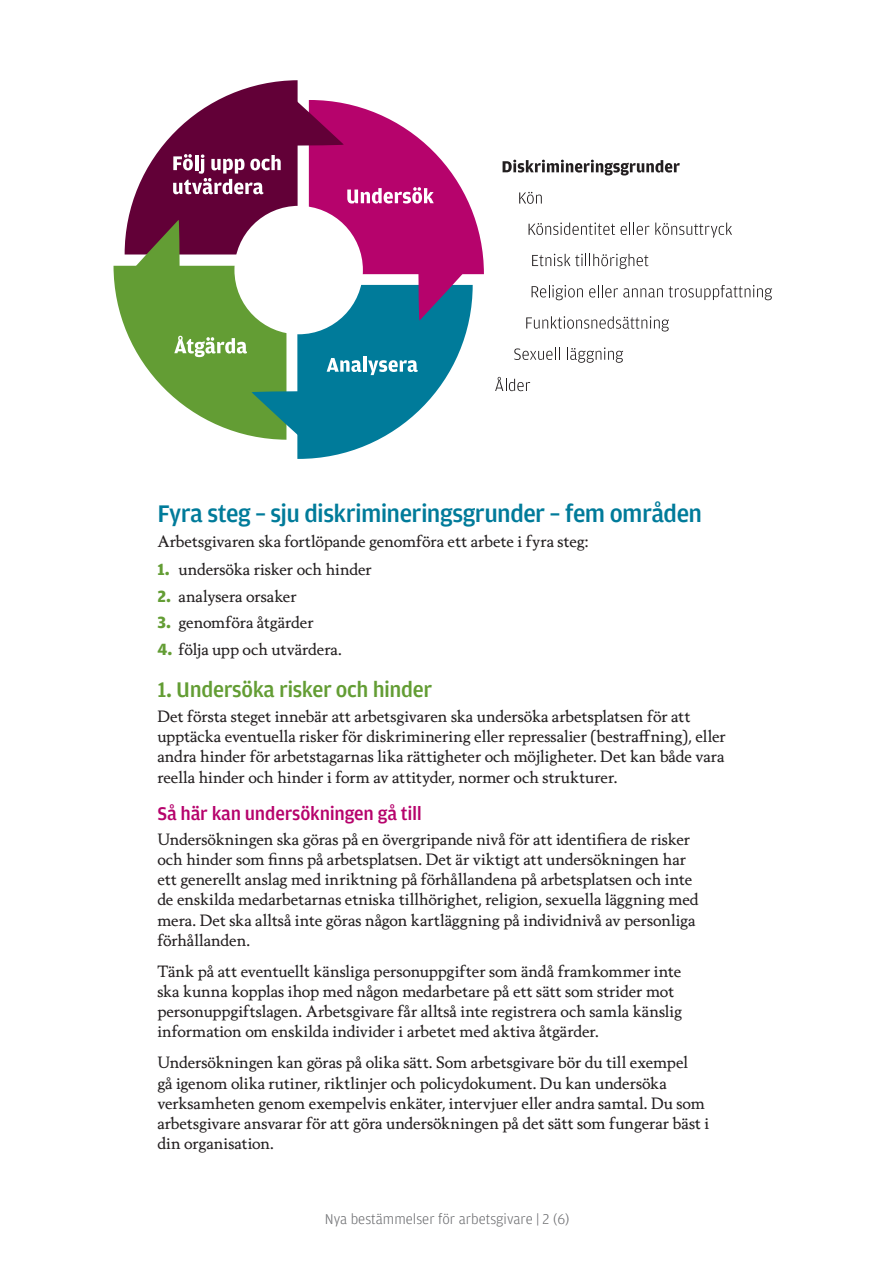
<style>
.page{position:relative;width:893px;height:1263px;background:#fff}
.page>*{position:absolute;margin:0;border:0;box-sizing:border-box;transform-origin:0 0}
.t1{font:500 25.5px "Amplitude";letter-spacing:-.02em;color:#007b9a}
.t2{font:500 22.5px "Amplitude";letter-spacing:-.015em;color:#639d34}
.t3{font:500 19.5px "Amplitude";letter-spacing:-.01em;color:#b6036c}
.t4{font:15.75px/20.2px "Berling Nova Text Pro";color:#231f20}
.t5{font:300 15px "Amplitude";color:#6c6d70}
.s1{font-family:"Amplitude";font-weight:700;font-size:17.25px;color:#639d34}
</style>
<div class="page">
<svg style="left:114px;top:80px;width:370px;height:379px"></svg>
<svg style="left:503px;top:160px;width:177px;height:15px"></svg>
<svg style="left:519px;top:192px;width:23px;height:12px"></svg>
<svg style="left:529px;top:222px;width:86px;height:13px"></svg>
<svg style="left:621px;top:223px;width:28px;height:12px"></svg>
<svg style="left:655px;top:223px;width:77px;height:15px"></svg>
<svg style="left:532px;top:254px;width:116px;height:15px"></svg>
<svg style="left:532px;top:285px;width:51px;height:15px"></svg>
<svg style="left:589px;top:285px;width:74px;height:12px"></svg>
<svg style="left:669px;top:285px;width:103px;height:15px"></svg>
<svg style="left:526px;top:316px;width:143px;height:15px"></svg>
<svg style="left:514px;top:347px;width:46px;height:13px"></svg>
<svg style="left:567px;top:347px;width:56px;height:16px"></svg>
<svg style="left:495px;top:377px;width:35px;height:14px"></svg>
<h2 class="t1" style="left:157px;top:498px;width:546px">Fyra steg – sju diskrimineringsgrunder – fem områden</h2>
<p class="t4" style="left:157px;top:530px;width:433px">Arbetsgivaren ska fortlöpande genomföra ett arbete i fyra steg:</p>
<p class="t4" style="left:157px;top:559px;width:216px"><span class="s1">1.</span> undersöka risker och hinder</p>
<p class="t4" style="left:157px;top:586px;width:141px"><span class="s1">2.</span> analysera orsaker</p>
<p class="t4" style="left:157px;top:612px;width:158px"><span class="s1">3.</span> genomföra åtgärder</p>
<p class="t4" style="left:157px;top:639px;width:186px"><span class="s1">4.</span> följa upp och utvärdera.</p>
<h3 class="t2" style="left:157px;top:676px;width:276px">1. Undersöka risker och hinder</h3>
<p class="t4" style="left:157px;top:706px;width:570px">Det första steget innebär att arbetsgivaren ska undersöka arbetsplatsen för att upptäcka eventuella risker för diskriminering eller repressalier (bestraffning), eller andra hinder för arbetstagarnas lika rättigheter och möjligheter. Det kan både vara reella hinder och hinder i form av attityder, normer och strukturer.</p>
<h4 class="t3" style="left:157px;top:802px;width:266px">Så här kan undersökningen gå till</h4>
<p class="t4" style="left:157px;top:828px;width:543px">Undersökningen ska göras på en övergripande nivå för att identifiera de risker och hinder som finns på arbetsplatsen. Det är viktigt att undersökningen har ett generellt anslag med inriktning på förhållandena på arbetsplatsen och inte de enskilda medarbetarnas etniska tillhörighet, religion, sexuella läggning med mera. Det ska alltså inte göras någon kartläggning på individnivå av personliga förhållanden.</p>
<p class="t4" style="left:157px;top:960px;width:526px">Tänk på att eventuellt känsliga personuppgifter som ändå framkommer inte ska kunna kopplas ihop med någon medarbetare på ett sätt som strider mot personuppgiftslagen. Arbetsgivare får alltså inte registrera och samla känslig information om enskilda individer i arbetet med aktiva åtgärder.</p>
<p class="t4" style="left:157px;top:1052px;width:554px">Undersökningen kan göras på olika sätt. Som arbetsgivare bör du till exempel<br>gå igenom olika rutiner, riktlinjer och policydokument. Du kan undersöka verksamheten genom exempelvis enkäter, intervjuer eller andra samtal. Du som arbetsgivare ansvarar för att göra undersökningen på det sätt som fungerar bäst i din organisation.</p>
<p class="t5" style="left:325px;top:1210px;width:246px">Nya bestämmelser för arbetsgivare | 2 (6)</p>
</div>
